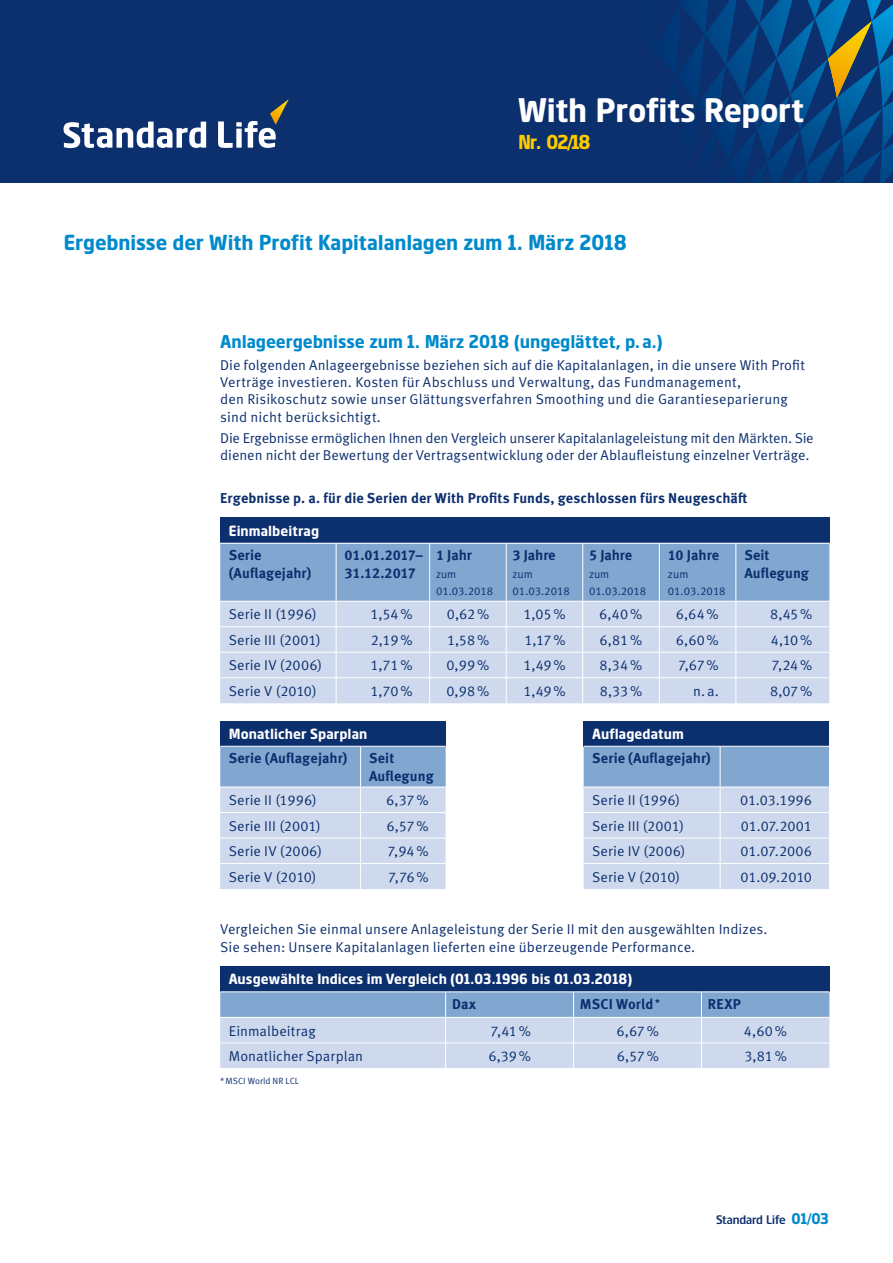
<style>
.page{position:relative;width:893px;height:1263px;background:#fff}
.page>*{position:absolute;margin:0;border:0;box-sizing:border-box;transform-origin:0 0}
.t1{font:700 33px "Standard Life";letter-spacing:-.005em;color:#fff}
.t2{font:700 21px "Standard Life";letter-spacing:-.005em;color:#008acb}
.t3{font:700 19.5px "Standard Life";color:#fc0}
.t4{font:700 18px "Standard Life";letter-spacing:-.005em;color:#008acb}
.t5{font:14.25px/17.2px "Meta Standard Life Pro TF Norm";letter-spacing:.005em;color:#0c2f6e}
.t6{font:700 14.25px/17.2px "Meta Standard Life Pro TF";letter-spacing:.005em;color:#0c2f6e}
.t7{font:700 14.25px "Standard Life";letter-spacing:.01em;color:#fff}
.t8{font:700 14.25px/17.2px "Meta Standard Life Pro TF";letter-spacing:-.015em;color:#0c2f6e}
.t9{font:12px "Standard Life";color:#0c2f6e}
.t10{font:11.25px/17.2px "Meta Standard Life Pro TF Norm";letter-spacing:-.005em;color:#0c2f6e}
.t11{font:9px "Meta Standard Life Pro TF Norm";color:#0c2f6e}
.s1{font-weight:700;font-size:15px;color:#008acb}
</style>
<div class="page">
<div style="left:0;top:0;width:893px;height:183px;background:#0c2f6e"></div>
<svg style="left:658px;top:0;width:235px;height:183px"></svg>
<svg style="left:828px;top:21px;width:44px;height:77px"></svg>
<svg style="left:64px;top:122px;width:142px;height:26px"></svg>
<svg style="left:218px;top:99px;width:71px;height:49px"></svg>
<div style="left:220px;top:518px;width:609px;height:25px;background:#0c2f6e"></div>
<svg style="left:220px;top:543px;width:609px;height:160px;background:#b4c8e3"></svg>
<div style="left:220px;top:966px;width:609px;height:26px;background:#0c2f6e"></div>
<hr style="left:220px;top:991px;width:226px;height:1px;background:#fff">
<hr style="left:446px;top:991px;width:128px;height:1px;background:#fff">
<hr style="left:574px;top:991px;width:127px;height:1px;background:#fff">
<hr style="left:701px;top:991px;width:128px;height:1px;background:#fff">
<svg style="left:220px;top:992px;width:609px;height:76px;background:#b7cae4"></svg>
<div style="left:220px;top:721px;width:226px;height:25px;background:#0c2f6e"></div>
<svg style="left:220px;top:746px;width:226px;height:143px;background:#bacce5"></svg>
<div style="left:584px;top:721px;width:245px;height:25px;background:#0c2f6e"></div>
<svg style="left:584px;top:746px;width:245px;height:143px;background:#bacce5"></svg>
<h1 class="t1" style="left:518px;top:89px;width:288px">With Profits Report</h1>
<h3 class="t3" style="left:518px;top:130px;width:74px">Nr. 02/18</h3>
<h2 class="t2" style="left:64px;top:229px;width:565px">Ergebnisse der With Profit Kapitalanlagen zum 1. März 2018</h2>
<p class="t4" style="left:220px;top:331px;width:444px">Anlageergebnisse zum 1. März 2018 (ungeglättet, p.a.)</p>
<p class="t5" style="left:220px;top:355px;width:586px">Die folgenden Anlageergebnisse beziehen sich auf die Kapitalanlagen, in die unsere With Profit Verträge investieren. Kosten für Abschluss und Verwaltung, das Fundmanagement,<br>den Risikoschutz sowie unser Glättungsverfahren Smoothing und die Garantieseparierung sind nicht berücksichtigt.</p>
<p class="t5" style="left:220px;top:429px;width:595px">Die Ergebnisse ermöglichen Ihnen den Vergleich unserer Kapitalanlageleistung mit den Märkten. Sie dienen nicht der Bewertung der Vertragsentwicklung oder der Ablaufleistung einzelner Verträge.</p>
<p class="t6" style="left:220px;top:489px;width:529px">Ergebnisse p. a. für die Serien der With Profits Funds, geschlossen fürs Neugeschäft</p>
<p class="t7" style="left:229px;top:522px;width:92px">Einmalbeitrag</p>
<p class="t6" style="left:229px;top:546px;width:84px">Serie (Auflagejahr)</p>
<p class="t8" style="left:345px;top:546px;width:80px">01.01.2017–<br>31.12.2017</p>
<p class="t6" style="left:436px;top:546px;width:37px">1 Jahr</p>
<p class="t10" style="left:436px;top:564px;width:59px">zum<br>01.03.2018</p>
<p class="t6" style="left:513px;top:546px;width:44px">3 Jahre</p>
<p class="t10" style="left:513px;top:564px;width:59px">zum<br>01.03.2018</p>
<p class="t6" style="left:589px;top:546px;width:44px">5 Jahre</p>
<p class="t10" style="left:589px;top:564px;width:59px">zum<br>01.03.2018</p>
<p class="t6" style="left:668px;top:546px;width:53px">10 Jahre</p>
<p class="t10" style="left:668px;top:564px;width:59px">zum<br>01.03.2018</p>
<p class="t6" style="left:744px;top:546px;width:66px">Seit<br>Auflegung</p>
<p class="t5" style="left:229px;top:605px;width:90px">Serie II (1996)</p>
<p class="t5" style="left:370px;top:605px;width:44px">1,54%</p>
<p class="t5" style="left:447px;top:605px;width:44px">0,62%</p>
<p class="t5" style="left:524px;top:605px;width:44px">1,05%</p>
<p class="t5" style="left:599px;top:605px;width:45px">6,40%</p>
<p class="t5" style="left:676px;top:605px;width:45px">6,64%</p>
<p class="t5" style="left:770px;top:605px;width:44px">8,45%</p>
<p class="t5" style="left:229px;top:630px;width:93px">Serie III (2001)</p>
<p class="t5" style="left:371px;top:630px;width:43px">2,19%</p>
<p class="t5" style="left:447px;top:630px;width:44px">1,58%</p>
<p class="t5" style="left:525px;top:630px;width:43px">1,17%</p>
<p class="t5" style="left:599px;top:630px;width:44px">6,81%</p>
<p class="t5" style="left:676px;top:630px;width:44px">6,60%</p>
<p class="t5" style="left:771px;top:630px;width:43px">4,10%</p>
<p class="t5" style="left:229px;top:656px;width:95px">Serie IV (2006)</p>
<p class="t5" style="left:371px;top:656px;width:44px">1,71%</p>
<p class="t5" style="left:446px;top:656px;width:44px">0,99%</p>
<p class="t5" style="left:524px;top:656px;width:44px">1,49%</p>
<p class="t5" style="left:599px;top:656px;width:44px">8,34%</p>
<p class="t5" style="left:678px;top:656px;width:42px">7,67%</p>
<p class="t5" style="left:771px;top:656px;width:42px">7,24%</p>
<p class="t5" style="left:229px;top:682px;width:89px">Serie V (2010)</p>
<p class="t5" style="left:371px;top:682px;width:44px">1,70%</p>
<p class="t5" style="left:446px;top:682px;width:44px">0,98%</p>
<p class="t5" style="left:524px;top:682px;width:44px">1,49%</p>
<p class="t5" style="left:600px;top:682px;width:44px">8,33%</p>
<p class="t5" style="left:693px;top:682px;width:27px">n.a.</p>
<p class="t5" style="left:770px;top:682px;width:44px">8,07%</p>
<p class="t7" style="left:229px;top:725px;width:140px">Monatlicher Sparplan</p>
<p class="t6" style="left:229px;top:749px;width:120px">Serie (Auflagejahr)</p>
<p class="t6" style="left:369px;top:749px;width:66px">Seit<br>Auflegung</p>
<p class="t5" style="left:229px;top:791px;width:90px">Serie II (1996)</p>
<p class="t5" style="left:386px;top:791px;width:44px">6,37%</p>
<p class="t5" style="left:229px;top:816px;width:93px">Serie III (2001)</p>
<p class="t5" style="left:386px;top:816px;width:44px">6,57%</p>
<p class="t5" style="left:229px;top:842px;width:95px">Serie IV (2006)</p>
<p class="t5" style="left:387px;top:842px;width:43px">7,94%</p>
<p class="t5" style="left:229px;top:867px;width:89px">Serie V (2010)</p>
<p class="t5" style="left:388px;top:867px;width:42px">7,76%</p>
<p class="t7" style="left:592px;top:725px;width:93px">Auflagedatum</p>
<p class="t6" style="left:592px;top:749px;width:120px">Serie (Auflagejahr)</p>
<p class="t5" style="left:592px;top:791px;width:90px">Serie II (1996)</p>
<p class="t5" style="left:740px;top:791px;width:73px">01.03.1996</p>
<p class="t5" style="left:592px;top:816px;width:93px">Serie III (2001)</p>
<p class="t5" style="left:741px;top:816px;width:73px">01.07.2001</p>
<p class="t5" style="left:592px;top:842px;width:95px">Serie IV (2006)</p>
<p class="t5" style="left:740px;top:842px;width:73px">01.07.2006</p>
<p class="t5" style="left:592px;top:867px;width:89px">Serie V (2010)</p>
<p class="t5" style="left:740px;top:867px;width:73px">01.09.2010</p>
<p class="t5" style="left:220px;top:920px;width:549px">Vergleichen Sie einmal unsere Anlageleistung der Serie II mit den ausgewählten Indizes.<br>Sie sehen: Unsere Kapitalanlagen lieferten eine überzeugende Performance.</p>
<p class="t7" style="left:229px;top:970px;width:405px">Ausgewählte Indices im Vergleich (01.03.1996 bis 01.03.2018)</p>
<p class="t6" style="left:452px;top:994px;width:26px">Dax</p>
<p class="t6" style="left:580px;top:994px;width:82px">MSCI World <sup>*</sup></p>
<p class="t6" style="left:708px;top:994px;width:35px">REXP</p>
<p class="t5" style="left:229px;top:1021px;width:88px">Einmalbeitrag</p>
<p class="t5" style="left:490px;top:1021px;width:42px">7,41%</p>
<p class="t5" style="left:617px;top:1021px;width:44px">6,67%</p>
<p class="t5" style="left:744px;top:1021px;width:44px">4,60%</p>
<p class="t5" style="left:229px;top:1046px;width:136px">Monatlicher Sparplan</p>
<p class="t5" style="left:488px;top:1046px;width:44px">6,39%</p>
<p class="t5" style="left:617px;top:1046px;width:44px">6,57%</p>
<p class="t5" style="left:744px;top:1046px;width:44px">3,81%</p>
<p class="t11" style="left:220px;top:1074px;width:80px">* MSCI World NR LCL</p>
<p class="t9" style="left:716px;top:1212px;width:115px">Standard Life <span class="s1">01/03</span></p>
</div>
